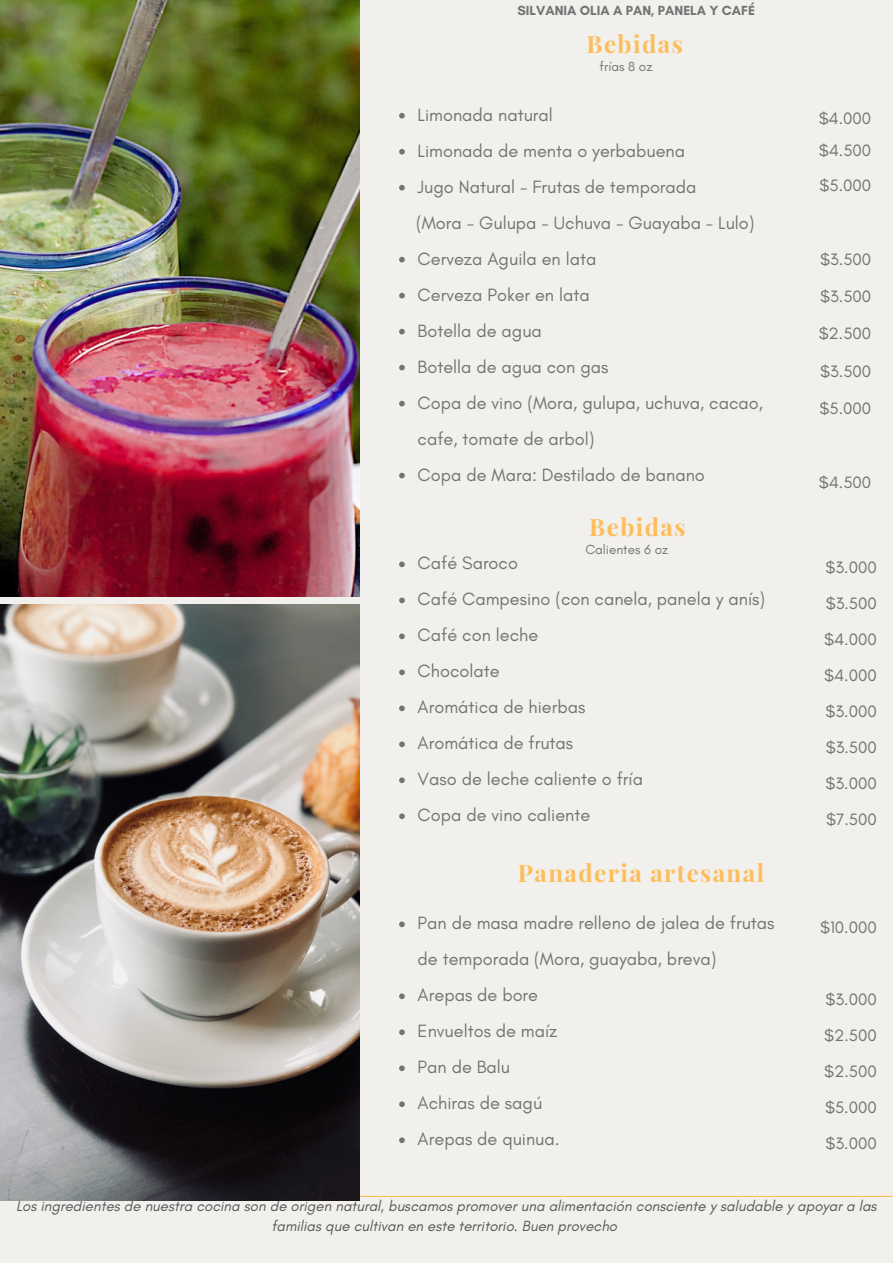
<style>
.page{position:relative;width:893px;height:1264px;background:#fff}
.page>*{position:absolute;margin:0;border:0;box-sizing:border-box;transform-origin:0 0}
.t1{font:700 24px "Playfair Display";letter-spacing:.06em;color:#ffbd59}
.t2{font:18.15px/36px "Glacial Indifference";color:#737373}
.t3{font:16.8px/36px "Glacial Indifference";color:#737373}
.t4{font:italic 15px/20.2px "Glacial Indifference";color:#595858;text-align:center}
.t5{font:700 13.5px "Glacial Indifference";color:#737373}
.t6{font:13.5px "Glacial Indifference";color:#737373}
</style>
<div class="page">
<div style="left:0;top:0;width:892px;height:1262px;background:#f1f0ed"></div>
<img style="left:0;top:0;width:360px;height:596px">
<hr style="left:0;top:1195px;width:892px;height:1px;background:#ffbd59">
<img style="left:0;top:604px;width:360px;height:596px">
<svg style="left:399px;top:113px;width:6px;height:5px"></svg>
<svg style="left:399px;top:149px;width:6px;height:5px"></svg>
<svg style="left:399px;top:185px;width:6px;height:5px"></svg>
<svg style="left:399px;top:257px;width:6px;height:5px"></svg>
<svg style="left:399px;top:293px;width:6px;height:5px"></svg>
<svg style="left:399px;top:329px;width:6px;height:5px"></svg>
<svg style="left:399px;top:365px;width:6px;height:5px"></svg>
<svg style="left:399px;top:401px;width:6px;height:5px"></svg>
<svg style="left:399px;top:473px;width:6px;height:5px"></svg>
<svg style="left:399px;top:561px;width:6px;height:6px"></svg>
<svg style="left:399px;top:597px;width:6px;height:6px"></svg>
<svg style="left:399px;top:633px;width:6px;height:6px"></svg>
<svg style="left:399px;top:669px;width:6px;height:6px"></svg>
<svg style="left:399px;top:705px;width:6px;height:6px"></svg>
<svg style="left:399px;top:741px;width:6px;height:6px"></svg>
<svg style="left:399px;top:777px;width:6px;height:6px"></svg>
<svg style="left:399px;top:813px;width:6px;height:6px"></svg>
<svg style="left:399px;top:921px;width:6px;height:6px"></svg>
<svg style="left:399px;top:993px;width:6px;height:6px"></svg>
<svg style="left:399px;top:1029px;width:6px;height:6px"></svg>
<svg style="left:399px;top:1065px;width:6px;height:6px"></svg>
<svg style="left:399px;top:1101px;width:6px;height:6px"></svg>
<svg style="left:399px;top:1137px;width:6px;height:6px"></svg>
<p class="t5" style="left:517px;top:2px;width:239px">SILVANIA OLIA A PAN, PANELA Y CAFÉ</p>
<p class="t1" style="left:586px;top:27px;width:98px">Bebidas</p>
<p class="t6" style="left:599px;top:58px;width:54px">frías 8 oz</p>
<p class="t2" style="left:417px;top:96px;width:137px">Limonada natural</p>
<p class="t2" style="left:417px;top:132px;width:269px">Limonada de menta o yerbabuena</p>
<p class="t2" style="left:417px;top:168px;width:280px">Jugo Natural - Frutas de temporada</p>
<p class="t2" style="left:416px;top:204px;width:340px">(Mora - Gulupa - Uchuva - Guayaba - Lulo)</p>
<p class="t2" style="left:417px;top:240px;width:180px">Cerveza Aguila en lata</p>
<p class="t2" style="left:417px;top:276px;width:173px">Cerveza Poker en lata</p>
<p class="t2" style="left:417px;top:312px;width:126px">Botella de agua</p>
<p class="t2" style="left:417px;top:348px;width:192px">Botella de agua con gas</p>
<p class="t2" style="left:417px;top:384px;width:347px">Copa de vino (Mora, gulupa, uchuva, cacao, cafe, tomate de arbol)</p>
<p class="t2" style="left:417px;top:456px;width:289px">Copa de Mara: Destilado de banano</p>
<p class="t1" style="left:589px;top:510px;width:98px">Bebidas</p>
<p class="t6" style="left:585px;top:541px;width:84px">Calientes 6 oz</p>
<p class="t2" style="left:417px;top:545px;width:102px">Café Saroco</p>
<p class="t2" style="left:417px;top:581px;width:349px">Café Campesino (con canela, panela y anís)</p>
<p class="t2" style="left:417px;top:617px;width:122px">Café con leche</p>
<p class="t2" style="left:417px;top:653px;width:83px">Chocolate</p>
<p class="t2" style="left:417px;top:689px;width:169px">Aromática de hierbas</p>
<p class="t2" style="left:417px;top:725px;width:157px">Aromática de frutas</p>
<p class="t2" style="left:417px;top:761px;width:227px">Vaso de leche caliente o fría</p>
<p class="t2" style="left:417px;top:797px;width:174px">Copa de vino caliente</p>
<p class="t1" style="left:517px;top:856px;width:248px">Panaderia artesanal</p>
<p class="t2" style="left:417px;top:905px;width:358px">Pan de masa madre relleno de jalea de frutas de temporada (Mora, guayaba, breva)</p>
<p class="t2" style="left:417px;top:977px;width:122px">Arepas de bore</p>
<p class="t2" style="left:417px;top:1012px;width:141px">Envueltos de maíz</p>
<p class="t2" style="left:417px;top:1048px;width:94px">Pan de Balu</p>
<p class="t2" style="left:417px;top:1084px;width:126px">Achiras de sagú</p>
<p class="t2" style="left:417px;top:1120px;width:143px">Arepas de quinua.</p>
<p class="t3" style="left:818px;top:102px;width:54px;line-height:32.5px">$4.000 $4.500</p>
<p class="t3" style="left:819px;top:167px;width:53px">$5.000</p>
<p class="t3" style="left:820px;top:241px;width:53px">$3.500</p>
<p class="t3" style="left:820px;top:278px;width:53px">$3.500</p>
<p class="t3" style="left:818px;top:315px;width:54px">$2.500</p>
<p class="t3" style="left:820px;top:353px;width:53px">$3.500</p>
<p class="t3" style="left:819px;top:390px;width:53px">$5.000</p>
<p class="t3" style="left:818px;top:464px;width:54px">$4.500</p>
<p class="t3" style="left:824px;top:549px;width:54px;text-align:justify">$3.000 $3.500 $4.000 $4.000 $3.000</p>
<p class="t3" style="left:825px;top:729px;width:53px">$3.500</p>
<p class="t3" style="left:825px;top:765px;width:53px">$3.000</p>
<p class="t3" style="left:826px;top:801px;width:52px">$7.500</p>
<p class="t3" style="left:820px;top:909px;width:58px">$10.000</p>
<p class="t3" style="left:825px;top:981px;width:53px">$3.000</p>
<p class="t3" style="left:824px;top:1017px;width:54px">$2.500</p>
<p class="t3" style="left:824px;top:1053px;width:54px">$2.500</p>
<p class="t3" style="left:825px;top:1089px;width:53px">$5.000</p>
<p class="t3" style="left:825px;top:1125px;width:53px">$3.000</p>
<p class="t4" style="left:16px;top:1195px;width:862px">Los ingredientes de nuestra cocina son de origen natural, buscamos promover una alimentación consciente y saludable y apoyar a las familias que cultivan en este territorio. Buen provecho</p>
</div>
